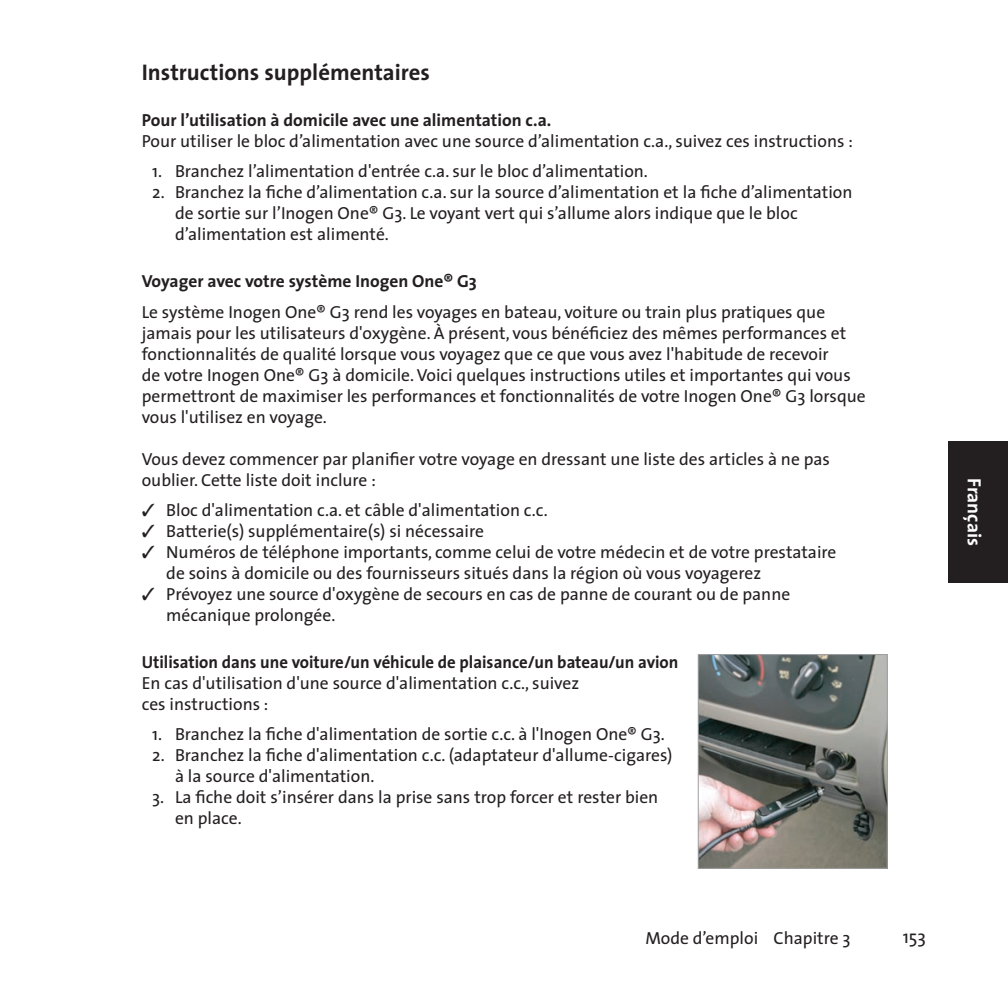
<style>
.page{position:relative;width:1008px;height:1008px;background:#fff}
.page>*{position:absolute;margin:0;border:0;box-sizing:border-box;transform-origin:0 0}
.t1{font:700 22.75px "The Sans";color:#231f20}
.t2{font:700 19.25px "The Sans";color:#fff}
.t3{font:18.38px "The Sans";color:#231f20}
.t4{font:17.5px/21px "The Sans";color:#231f20}
.t5{font:700 17.5px "The Sans";color:#231f20}
.t6{font:700 17.5px "The Sans";color:#231f20;scale:.96 1}
</style>
<div class="page">
<div style="left:948px;top:441px;width:60px;height:142px;background:#231f20"></div>
<img style="left:700px;top:656px;width:185px;height:211px">
<div style="left:698px;top:654px;width:189px;height:215px;border:1px solid #9d9fa2"></div>
<h1 class="t1" style="left:142px;top:54px;width:290px">Instructions supplémentaires</h1>
<p class="t5" style="left:142px;top:105px;width:411px">Pour l’utilisation à domicile avec une alimentation c.a.</p>
<p class="t4" style="left:142px;top:130px;width:713px">Pour utiliser le bloc d’alimentation avec une source d’alimentation c.a., suivez ces instructions :</p>
<p class="t4" style="left:152px;top:160px;width:497px">1. Branchez l’alimentation d'entrée c.a. sur le bloc d’alimentation.</p>
<p class="t4" style="left:175px;top:181px;width:679px;text-indent:-23px">2. Branchez la fiche d’alimentation c.a. sur la source d’alimentation et la fiche d’alimentation de sortie sur l’Inogen One® G3. Le voyant vert qui s’allume alors indique que le bloc d’alimentation est alimenté.</p>
<p class="t5" style="left:142px;top:266px;width:337px">Voyager avec votre système Inogen One® G3</p>
<p class="t4" style="left:142px;top:301px;width:726px">Le système Inogen One® G3 rend les voyages en bateau, voiture ou train plus pratiques que jamais pour les utilisateurs d'oxygène. À présent, vous bénéficiez des mêmes performances et fonctionnalités de qualité lorsque vous voyagez que ce que vous avez l'habitude de recevoir<br>de votre Inogen One® G3 à domicile.Voici quelques instructions utiles et importantes qui vous permettront de maximiser les performances et fonctionnalités de votre Inogen One® G3 lorsque vous l'utilisez en voyage.</p>
<p class="t4" style="left:142px;top:448px;width:690px">Vous devez commencer par planifier votre voyage en dressant une liste des articles à ne pas oublier. Cette liste doit inclure :</p>
<p class="t4" style="left:142px;top:499px;width:408px">✓ Bloc d'alimentation c.a. et câble d'alimentation c.c.</p>
<p class="t4" style="left:142px;top:520px;width:344px">✓ Batterie(s) supplémentaire(s) si nécessaire</p>
<p class="t4" style="left:166px;top:541px;width:672px;text-indent:-25px">✓ Numéros de téléphone importants, comme celui de votre médecin et de votre prestataire de soins à domicile ou des fournisseurs situés dans la région où vous voyagerez</p>
<p class="t4" style="left:166px;top:583px;width:626px;text-indent:-24px">✓ Prévoyez une source d'oxygène de secours en cas de panne de courant ou de panne mécanique prolongée.</p>
<p class="t6" style="left:142px;top:648px;width:561px">Utilisation dans une voiture/un véhicule de plaisance/un bateau/un avion</p>
<p class="t4" style="left:142px;top:672px;width:439px">En cas d'utilisation d'une source d'alimentation c.c., suivez ces instructions :</p>
<p class="t4" style="left:152px;top:723px;width:514px">1. Branchez la fiche d'alimentation de sortie c.c. à l'Inogen One® G3.</p>
<p class="t4" style="left:175px;top:744px;width:499px;text-indent:-23px">2. Branchez la fiche d'alimentation c.c. (adaptateur d'allume-cigares) à la source d'alimentation.</p>
<p class="t4" style="left:175px;top:786px;width:485px;text-indent:-23px">3. La fiche doit s’insérer dans la prise sans trop forcer et rester bien en place.</p>
<p class="t2" style="left:990px;top:478px;width:69px;rotate:90deg">Français</p>
<p class="t4" style="left:645px;top:927px;width:207px">Mode d’emploi Chapitre 3</p>
<p class="t3" style="left:903px;top:921px;width:25px">153</p>
</div>
